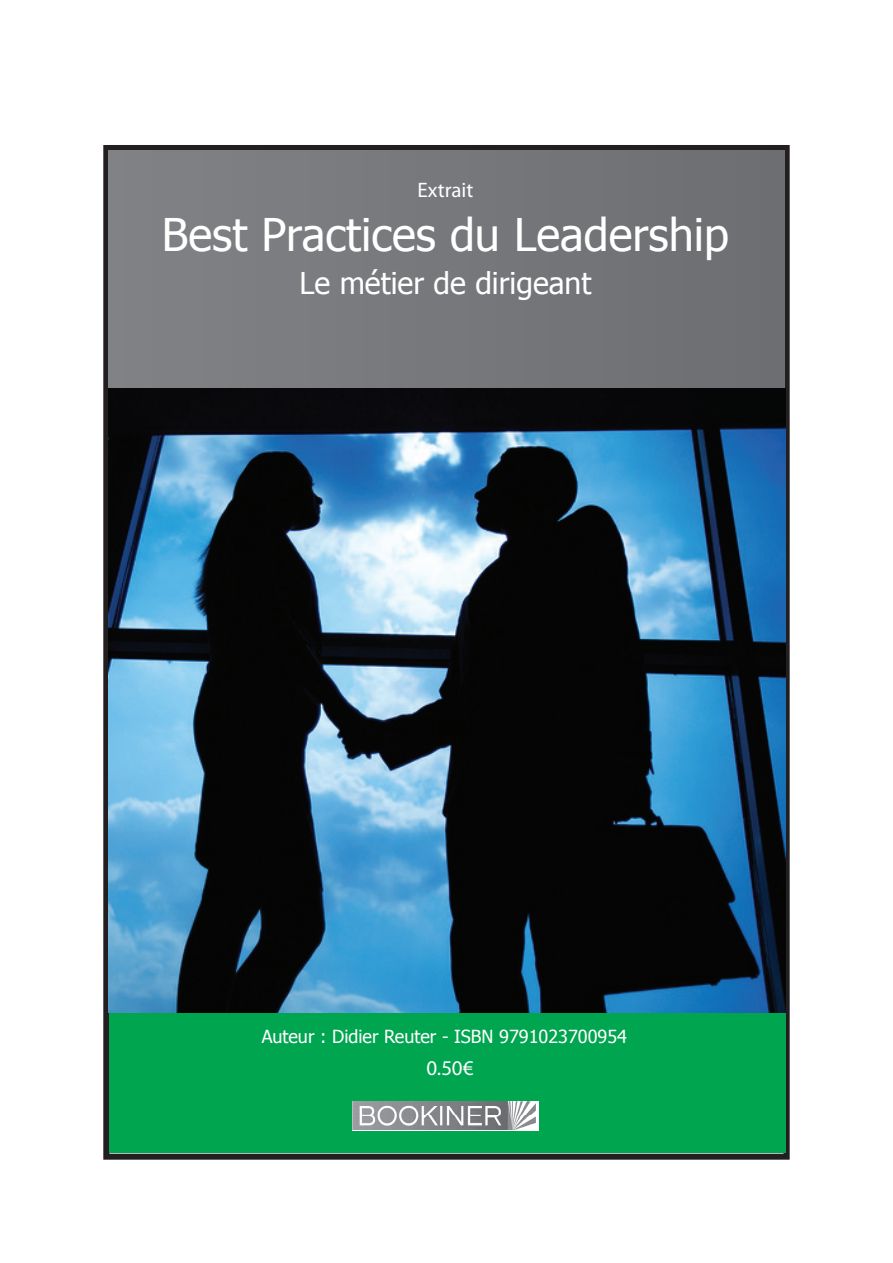
<style>
.page{position:relative;width:893px;height:1263px;background:#fff}
.page>*{position:absolute;margin:0;border:0;box-sizing:border-box;transform-origin:0 0}
.t1{font:45px "Tahoma";color:#fff}
.t2{font:30px "Tahoma";color:#fff}
.t3{font:21px "Myriad Pro";color:#fff}
.t4{font:18px "Tahoma";color:#fff}
</style>
<div class="page">
<div style="left:103px;top:145px;width:687px;height:1015px;border:6px solid #231f20"></div>
<div style="left:108px;top:151px;width:676px;height:240px;background:#76787b"></div>
<div style="left:109px;top:1012px;width:676px;height:141px;background:#00a54f"></div>
<img style="left:352px;top:1101px;width:187px;height:30px">
<img style="left:108px;top:388px;width:677px;height:624px">
<p class="t3" style="left:417px;top:177px;width:58px">Extrait</p>
<h1 class="t1" style="left:162px;top:205px;width:569px">Best Practices du Leadership</h1>
<h2 class="t2" style="left:300px;top:263px;width:293px">Le métier de dirigeant</h2>
<p class="t4" style="left:262px;top:1024px;width:367px">Auteur : Didier Reuter - ISBN 9791023700954</p>
<p class="t3" style="left:426px;top:1055px;width:49px">0.50€</p>
</div>
